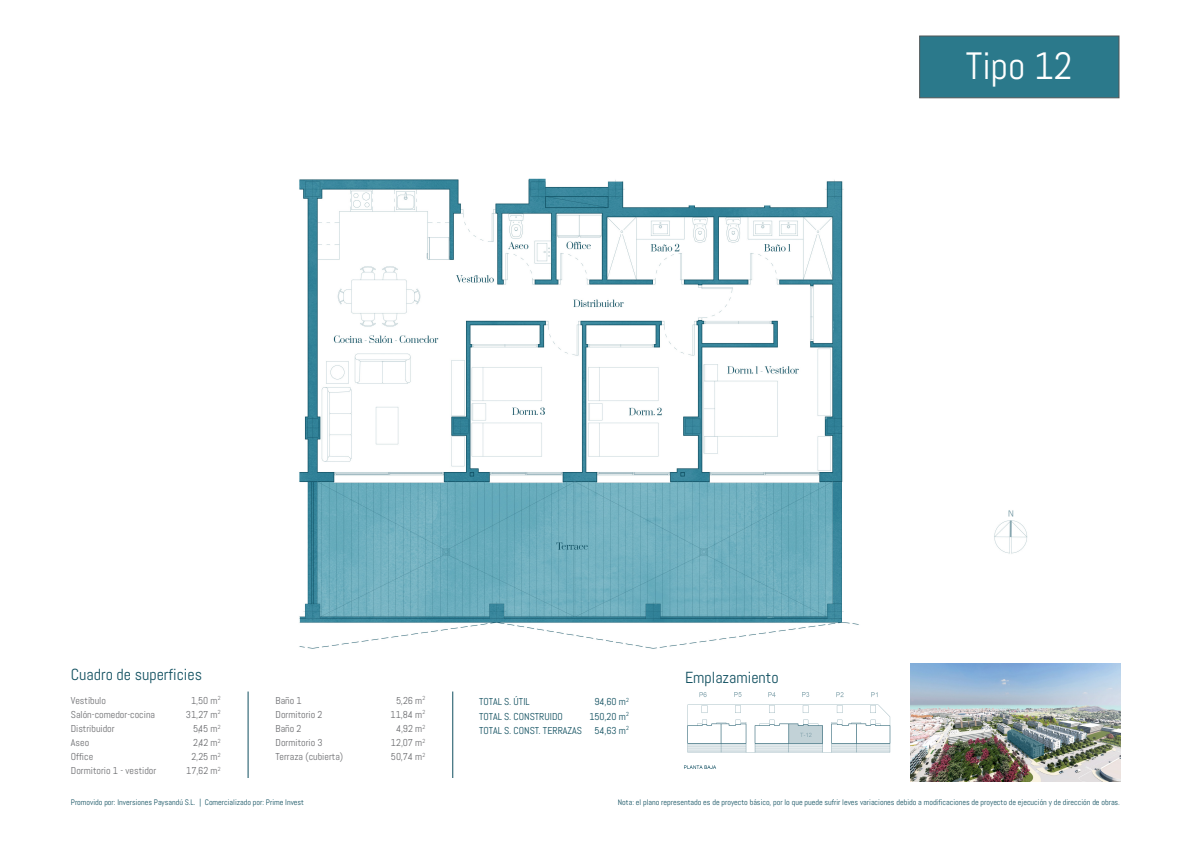
<style>
.page{position:relative;width:1191px;height:842px;background:#fff}
.page>*{position:absolute;margin:0;border:0;box-sizing:border-box;transform-origin:0 0}
.t1{font:38px "Abel";color:#fff}
.t2{font:16px "Abel";color:#104f5f}
.t3{font:10px "Abel";color:#6c6d70}
.t4{font:10px "Abel";color:#104f5f}
.t5{font:8px "Abel";color:#104f5f}
</style>
<div class="page">
<img style="left:299px;top:178px;width:729px;height:471px">
<div style="left:919px;top:36px;width:200px;height:62px;background:#2b798b;border:1px solid #515758"></div>
<hr style="left:248px;top:691px;width:1px;height:87px;background:#104f5f">
<hr style="left:452px;top:691px;width:1px;height:87px;background:#104f5f">
<img style="left:684px;top:692px;width:207px;height:77px">
<img style="left:910px;top:664px;width:210px;height:117px">
<svg style="left:1007px;top:730px;width:37px;height:29px"></svg>
<p class="t1" style="left:966px;top:41px;width:108px">Tipo 12</p>
<p class="t2" style="left:71px;top:664px;width:133px">Cuadro de superficies</p>
<p class="t2" style="left:685px;top:667px;width:95px">Emplazamiento</p>
<p class="t3" style="left:71px;top:694px;width:37px">Vestíbulo</p>
<p class="t3" style="left:191px;top:694px;width:31px">1,50 m<sup>2</sup></p>
<p class="t3" style="left:71px;top:708px;width:86px">Salón-comedor-cocina</p>
<p class="t3" style="left:186px;top:708px;width:36px">31,27 m<sup>2</sup></p>
<p class="t3" style="left:71px;top:722px;width:45px">Distribuidor</p>
<p class="t3" style="left:193px;top:722px;width:29px">5,45 m<sup>2</sup></p>
<p class="t3" style="left:71px;top:736px;width:20px">Aseo</p>
<p class="t3" style="left:193px;top:736px;width:29px">2,42 m<sup>2</sup></p>
<p class="t3" style="left:71px;top:750px;width:24px">Office</p>
<p class="t3" style="left:191px;top:750px;width:31px">2,25 m<sup>2</sup></p>
<p class="t3" style="left:71px;top:765px;width:87px">Dormitorio 1 - vestidor</p>
<p class="t3" style="left:186px;top:765px;width:36px">17,62 m<sup>2</sup></p>
<p class="t3" style="left:275px;top:694px;width:28px">Baño 1</p>
<p class="t3" style="left:396px;top:694px;width:31px">5,26 m<sup>2</sup></p>
<p class="t3" style="left:275px;top:708px;width:48px">Dormitorio 2</p>
<p class="t3" style="left:390px;top:708px;width:36px">11,84 m<sup>2</sup></p>
<p class="t3" style="left:275px;top:722px;width:27px">Baño 2</p>
<p class="t3" style="left:396px;top:722px;width:31px">4,92 m<sup>2</sup></p>
<p class="t3" style="left:275px;top:736px;width:49px">Dormitorio 3</p>
<p class="t3" style="left:391px;top:736px;width:36px">12,07 m<sup>2</sup></p>
<p class="t3" style="left:275px;top:750px;width:69px">Terraza (cubierta)</p>
<p class="t3" style="left:391px;top:750px;width:36px">50,74 m<sup>2</sup></p>
<p class="t5" style="left:71px;top:797px;width:235px">Promovido por: Inversiones Paysandú S.L. | Comercializado por: Prime Invest</p>
<p class="t5" style="left:618px;top:797px;width:503px">Nota: el plano representado es de proyecto básico, por lo que puede sufrir leves variaciones debido a modificaciones de proyecto de ejecución y de dirección de obras.</p>
<p class="t4" style="left:479px;top:696px;width:52px">TOTAL S. ÚTIL</p>
<p class="t4" style="left:594px;top:696px;width:36px">94,60 m<sup>2</sup></p>
<p class="t4" style="left:479px;top:710px;width:85px">TOTAL S. CONSTRUIDO</p>
<p class="t4" style="left:589px;top:710px;width:41px">150,20 m<sup>2</sup></p>
<p class="t4" style="left:479px;top:724px;width:104px">TOTAL S. CONST. TERRAZAS</p>
<p class="t4" style="left:594px;top:724px;width:36px">54,63 m<sup>2</sup></p>
</div>
